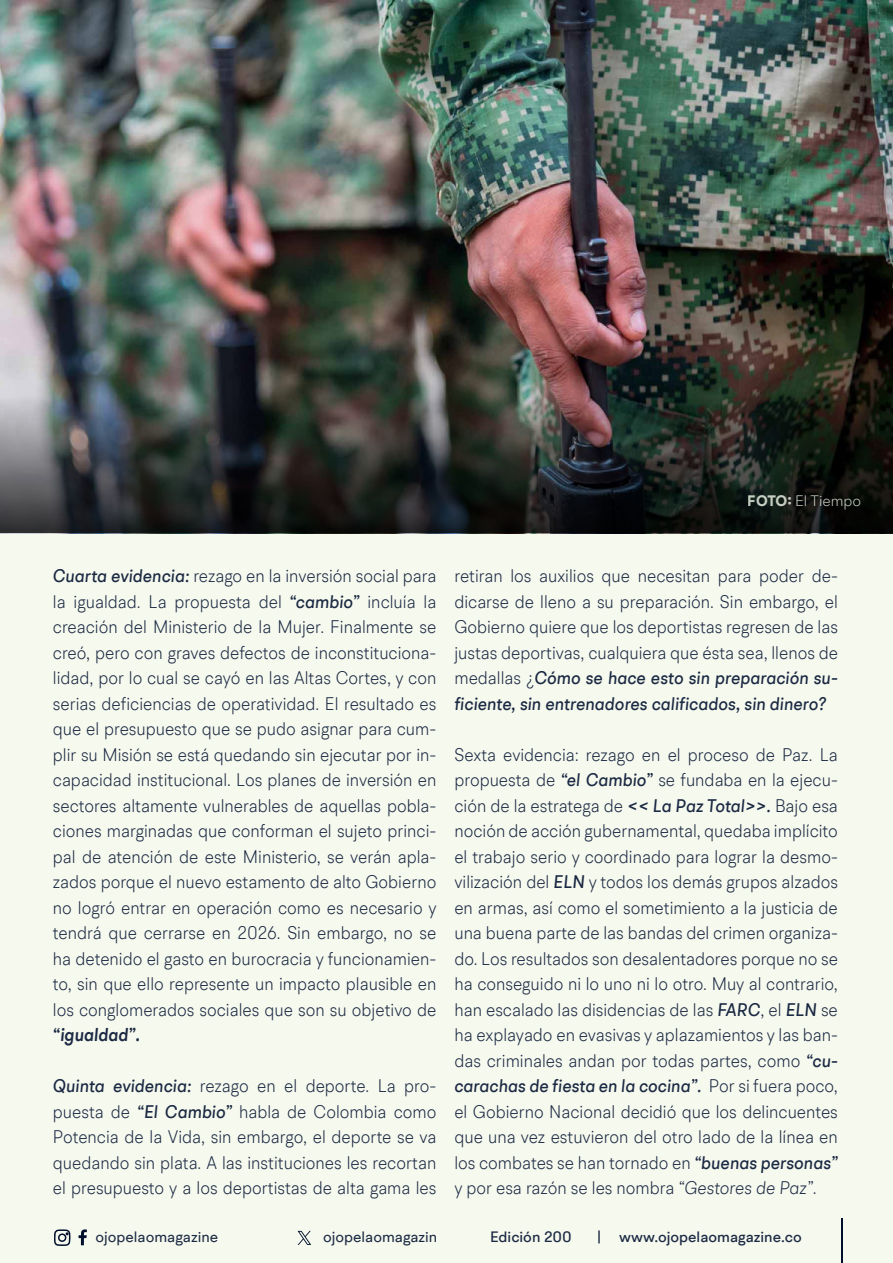
<style>
.page{position:relative;width:893px;height:1263px;background:#f6f9ee}
.page>*{position:absolute;margin:0;border:0;box-sizing:border-box;transform-origin:0 0}
.t1{font:300 18.15px/25.5px "BR Hendrix";color:#1b2943;text-align:justify;scale:.92 1}
.t2{font:italic 600 18.15px "BR Hendrix";color:#1b2943;scale:.92 1}
.t3{font:300 15.15px "BR Hendrix";color:#f5faed}
.t4{font:500 15px "BR Hendrix";color:#1b2943}
.t5{font:15px "BR Hendrix";color:#1b2943}
.s1{font-weight:700}
.s2{font-weight:500;font-style:italic}
.s3{font-style:italic}
</style>
<div class="page">
<svg style="left:79px;top:1229px;width:8px;height:16px"></svg>
<svg style="left:54px;top:1229px;width:17px;height:17px"></svg>
<hr style="left:841px;top:1219px;width:1px;height:44px;background:#000f2b">
<svg style="left:298px;top:1231px;width:13px;height:14px"></svg>
<img style="left:0;top:0;width:893px;height:533px">
<svg style="left:0;top:397px;width:893px;height:135px;background:#2a2d2b"></svg>
<p class="t3" style="left:748px;top:492px;width:115px"><span class="s1">FOTO:</span> El Tiempo</p>
<p class="t1" style="left:53px;top:563px;width:419px"><span class="s2">Cuarta evidencia:</span> rezago en la inversión social para la igualdad. La propuesta del <span class="s2">“cambio”</span> incluía la creación del Ministerio de la Mujer. Finalmente se creó, pero con graves defectos de inconstituciona&shy;lidad, por lo cual se cayó en las Altas Cortes, y con serias deficiencias de operatividad. El resultado es que el presupuesto que se pudo asignar para cum&shy;plir su Misión se está quedando sin ejecutar por in&shy;capacidad institucional. Los planes de inversión en sectores altamente vulnerables de aquellas pobla&shy;ciones marginadas que conforman el sujeto princi&shy;pal de atención de este Ministerio, se verán apla&shy;zados porque el nuevo estamento de alto Gobierno no logró entrar en operación como es necesario y tendrá que cerrarse en 2026. Sin embargo, no se ha detenido el gasto en burocracia y funcionamien&shy;to, sin que ello represente un impacto plausible en los conglomerados sociales que son su objetivo de</p>
<p class="t2" style="left:53px;top:1023px;width:96px">“igualdad”.</p>
<p class="t1" style="left:53px;top:1073px;width:418px"><span class="s2">Quinta evidencia:</span> rezago en el deporte. La pro&shy;puesta de <span class="s2">“El Cambio”</span> habla de Colombia como Potencia de la Vida, sin embargo, el deporte se va quedando sin plata. A las instituciones les recortan el presupuesto y a los deportistas de alta gama les</p>
<p class="t1" style="left:454px;top:563px;width:418px">retiran los auxilios que necesitan para poder de&shy;dicarse de lleno a su preparación. Sin embargo, el Gobierno quiere que los deportistas regresen de las justas deportivas, cualquiera que ésta sea, llenos de medallas ¿<span class="s2">Cómo se hace esto sin preparación su&shy;ficiente, sin entrenadores calificados, sin dinero?</span></p>
<p class="t1" style="left:454px;top:741px;width:418px">Sexta evidencia: rezago en el proceso de Paz. La propuesta de <span class="s2">“el Cambio”</span> se fundaba en la ejecu&shy;ción de la estratega de <span class="s2">&lt;&lt; La Paz Total&gt;&gt;.</span> Bajo esa noción de acción gubernamental, quedaba implícito el trabajo serio y coordinado para lograr la desmo&shy;vilización del <span class="s2">ELN</span> y todos los demás grupos alzados en armas, así como el sometimiento a la justicia de una buena parte de las bandas del crimen organiza&shy;do. Los resultados son desalentadores porque no se ha conseguido ni lo uno ni lo otro. Muy al contrario, han escalado las disidencias de las <span class="s2">FARC</span>, el <span class="s2">ELN</span> se ha explayado en evasivas y aplazamientos y las ban&shy;das criminales andan por todas partes, como <span class="s2">“cu&shy;carachas de fiesta en la cocina”.</span> Por si fuera poco, el Gobierno Nacional decidió que los delincuentes que una vez estuvieron del otro lado de la línea en los combates se han tornado en <span class="s2">“buenas personas” </span>y por esa razón se les nombra <span class="s3">“Gestores de Paz”.</span></p>
<p class="t5" style="left:96px;top:1227px;width:124px">ojopelaomagazine</p>
<p class="t5" style="left:323px;top:1227px;width:116px">ojopelaomagazin</p>
<p class="t4" style="left:490px;top:1227px;width:83px">Edición 200</p>
<p class="t4" style="left:597px;top:1227px;width:206px">| www.ojopelaomagazine.co</p>
</div>
